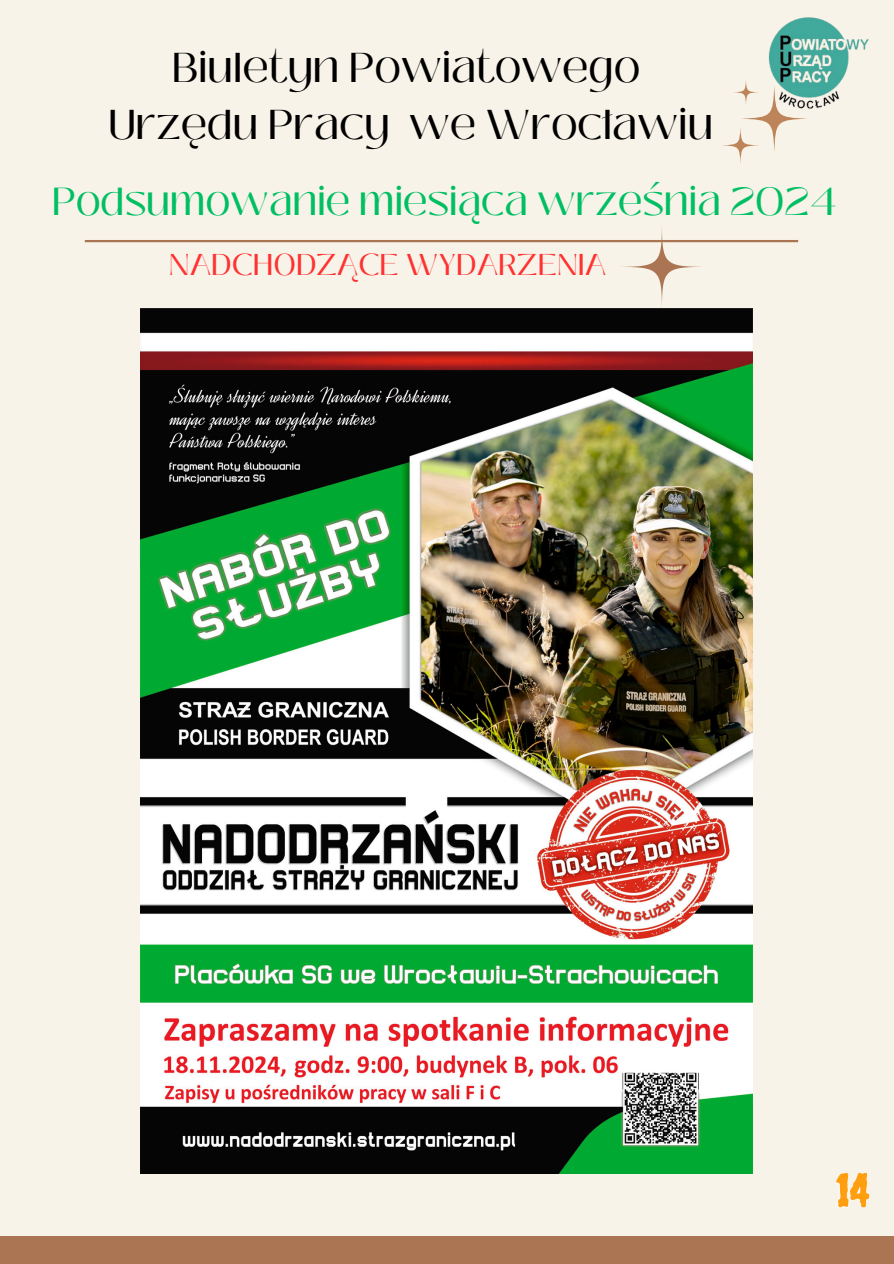
<style>
.page{position:relative;width:894px;height:1264px;background:#fff}
.page>*{position:absolute;margin:0;border:0;box-sizing:border-box;transform-origin:0 0}
.t1{font:41.55px/57.3px "Black Mango";color:#000;text-align:center}
.t2{font:39px "Black Mango";color:#00bf63}
.t3{font:30px "Black Mango";color:#ff3131}
</style>
<div class="page">
<div style="left:0;top:0;width:893px;height:1263px;background:#f8f3e8"></div>
<svg style="left:740px;top:85px;width:67px;height:67px"></svg>
<svg style="left:721px;top:126px;width:38px;height:38px"></svg>
<svg style="left:732px;top:79px;width:27px;height:27px"></svg>
<hr style="left:85px;top:240px;width:713px;height:2px;background:#ab7554">
<div style="left:0;top:1236px;width:893px;height:27px;background:#ab7554"></div>
<svg style="left:619px;top:228px;width:84px;height:78px"></svg>
<img style="left:767px;top:17px;width:102px;height:94px">
<img style="left:140px;top:308px;width:612px;height:865px">
<img style="left:836px;top:1172px;width:34px;height:36px">
<p class="t1" style="left:108px;top:39px;width:606px">Biuletyn Powiatowego<br>Urzędu Pracy we Wrocławiu</p>
<p class="t2" style="left:52px;top:172px;width:786px">Podsumowanie miesiąca września 2024</p>
<h1 class="t3" style="left:169px;top:242px;width:439px">NADCHODZĄCE WYDARZENIA</h1>
</div>
